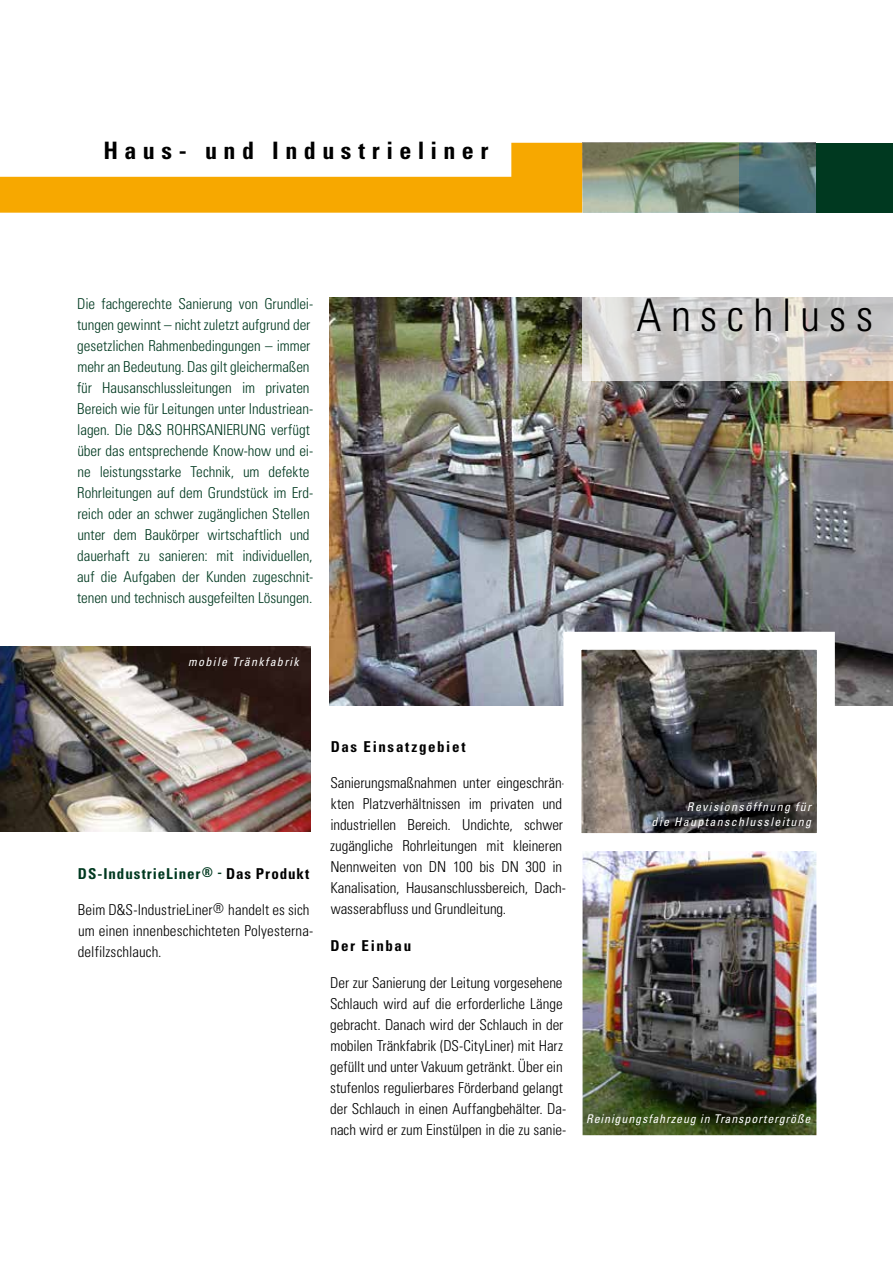
<style>
.page{position:relative;width:893px;height:1263px;background:#fff}
.page>*{position:absolute;margin:0;border:0;box-sizing:border-box;transform-origin:0 0}
.t1{font:300 condensed 45px "Univers";letter-spacing:.2em;color:#000}
.t2{font:700 condensed 24px "Univers";letter-spacing:.27em;color:#000}
.t3{font:300 condensed 15px/21px "Univers";letter-spacing:-.005em;color:#000}
.t4{font:300 condensed 15px/21px "Univers";letter-spacing:-.005em;color:#003920}
.t5{font:700 condensed 15px "Univers";letter-spacing:.06em;color:#003920}
.t6{font:700 condensed 15px "Univers";letter-spacing:.11em;color:#000}
.t7{font:italic condensed 12px/15px "Univers";letter-spacing:.11em;color:#fff;text-align:right}
.t8{font:italic condensed 12px "Univers";letter-spacing:.07em;color:#fff}
.s1{color:#000}
.s2{font-size:13.5px}
</style>
<div class="page">
<div style="left:0;top:143px;width:583px;height:70px;background:#f7a800"></div>
<div style="left:740px;top:143px;width:153px;height:70px;background:#003920"></div>
<div style="left:0;top:128px;width:501px;height:48px;background:#fff"></div>
<img style="left:330px;top:298px;width:563px;height:408px">
<svg style="left:583px;top:297px;width:310px;height:84px;background:#cfccca"></svg>
<img style="left:583px;top:143px;width:233px;height:70px">
<img style="left:0;top:647px;width:310px;height:184px">
<img style="left:582px;top:651px;width:234px;height:181px">
<img style="left:583px;top:851px;width:233px;height:284px">
<h2 class="t2" style="left:103px;top:136px;width:386px">Haus- und Industrieliner</h2>
<p class="t4" style="left:77px;top:293px;width:238px">Die fachgerechte Sanierung von Grundlei&shy;tungen gewinnt – nicht zuletzt aufgrund der gesetzlichen Rahmenbedingungen – immer mehr an Bedeutung. Das gilt gleichermaßen für Hausanschlussleitungen im privaten Bereich wie für Leitungen unter Industriean&shy;lagen. Die D&amp;S ROHRSANIERUNG verfügt über das entsprechende Know-how und ei&shy;ne leistungsstarke Technik, um defekte Rohrleitungen auf dem Grundstück im Erd&shy;reich oder an schwer zugänglichen Stellen unter dem Baukörper wirtschaftlich und dauerhaft zu sanieren: mit individuellen, auf die Aufgaben der Kunden zugeschnit&shy;tenen und technisch ausgefeilten Lösungen.</p>
<p class="t7" style="left:188px;top:654px;width:112px">mobile Tränkfabrik</p>
<h1 class="t1" style="left:636px;top:288px;width:238px">Anschluss</h1>
<p class="t5" style="left:78px;top:864px;width:233px">DS-IndustrieLiner<sup>®</sup> <sup>-</sup> <span class="s1">Das Produkt</span></p>
<p class="t3" style="left:78px;top:899px;width:237px">Beim D&amp;S-IndustrieLiner<span class="s2">®</span> handelt es sich um einen innenbeschichteten Polyesterna&shy;delfilzschlauch.</p>
<p class="t6" style="left:331px;top:737px;width:136px">Das Einsatzgebiet</p>
<p class="t3" style="left:330px;top:772px;width:237px">Sanierungsmaßnahmen unter eingeschrän&shy;kten Platzverhältnissen im privaten und industriellen Bereich. Undichte, schwer zugängliche Rohrleitungen mit kleineren Nennweiten von DN 100 bis DN 300 in Kanalisation, Hausanschlussbereich, Dach&shy;wasserabfluss und Grundleitung.</p>
<p class="t6" style="left:330px;top:937px;width:82px">Der Einbau</p>
<p class="t3" style="left:330px;top:971px;width:238px">Der zur Sanierung der Leitung vorgesehene Schlauch wird auf die erforderliche Länge gebracht. Danach wird der Schlauch in der mobilen Tränkfabrik (DS-CityLiner) mit Harz gefüllt und unter Vakuum getränkt. Über ein stufenlos regulierbares Förderband gelangt der Schlauch in einen Auffangbehälter. Da&shy;nach wird er zum Einstülpen in die zu sanie-</p>
<p class="t7" style="left:652px;top:799px;width:161px">Revisionsöffnung für<br>die Hauptanschlussleitung</p>
<p class="t8" style="left:586px;top:1111px;width:226px">Reinigungsfahrzeug in Transportergröße</p>
</div>
